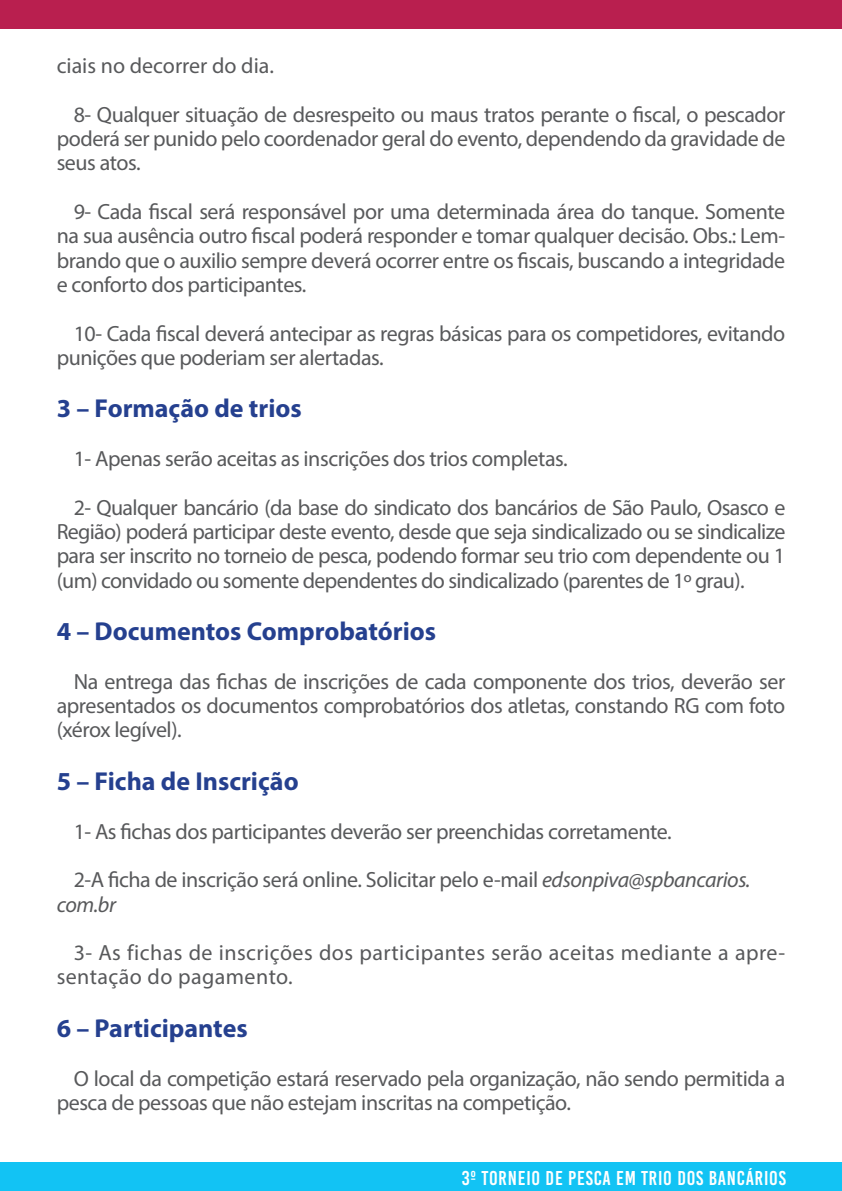
<style>
.page{position:relative;width:842px;height:1191px;background:#fff}
.page>*{position:absolute;margin:0;border:0;box-sizing:border-box;transform-origin:0 0}
.t1{font:700 26px "Myriad Pro";color:#25408f}
.t2{font:22px/24.2px "Myriad Pro";letter-spacing:-.02em;color:#58595b;text-align:justify}
.t3{font:22px/24.2px "Myriad Pro";letter-spacing:.02em;color:#58595b}
.t4{font:22px "Myriad Pro";color:#58595b}
.t5{font:20px "Bebas Kai";letter-spacing:.04em;color:#fff}
.s1{font-style:italic}
</style>
<div class="page">
<div style="left:0;top:0;width:842px;height:28px;background:#b91f4f"></div>
<div style="left:0;top:1162px;width:842px;height:29px;background:#12c3f4"></div>
<p class="t4" style="left:57px;top:52px;width:219px">ciais no decorrer do dia.</p>
<p class="t2" style="left:57px;top:102px;width:730px;text-indent:17px">8- Qualquer situação de desrespeito ou maus tratos perante o fiscal, o pescador poderá ser punido pelo coordenador geral do evento, dependendo da gravidade de seus atos.</p>
<p class="t2" style="left:57px;top:199px;width:730px;text-indent:17px">9- Cada fiscal será responsável por uma determinada área do tanque. Somente na sua ausência outro fiscal poderá responder e tomar qualquer decisão. Obs.: Lem&shy;brando que o auxilio sempre deverá ocorrer entre os fiscais, buscando a integridade e conforto dos participantes.</p>
<p class="t2" style="left:57px;top:321px;width:730px;text-indent:17px">10- Cada fiscal deverá antecipar as regras básicas para os competidores, evitando punições que poderiam ser alertadas.</p>
<p class="t1" style="left:57px;top:392px;width:247px">3 – Formação de trios</p>
<p class="t2" style="left:74px;top:446px;width:496px">1- Apenas serão aceitas as inscrições dos trios completas.</p>
<p class="t2" style="left:57px;top:495px;width:730px;text-indent:17px">2- Qualquer bancário (da base do sindicato dos bancários de São Paulo, Osasco e Região) poderá participar deste evento, desde que seja sindicalizado ou se sindicalize para ser inscrito no torneio de pesca, podendo formar seu trio com dependente ou 1 (um) convidado ou somente dependentes do sindicalizado (parentes de 1º grau).</p>
<p class="t1" style="left:57px;top:614px;width:381px">4 – Documentos Comprobatórios</p>
<p class="t2" style="left:57px;top:669px;width:730px;text-indent:17px">Na entrega das fichas de inscrições de cada componente dos trios, deverão ser apresentados os documentos comprobatórios dos atletas, constando RG com foto (xérox legível).</p>
<p class="t1" style="left:57px;top:764px;width:243px">5 – Ficha de Inscrição</p>
<p class="t2" style="left:74px;top:819px;width:599px">1- As fichas dos participantes deverão ser preenchidas corretamente.</p>
<p class="t2" style="left:57px;top:867px;width:695px;text-indent:17px">2-A ficha de inscrição será online. Solicitar pelo e-mail <span class="s1">edsonpiva@spbancarios. com.br</span></p>
<p class="t3" style="left:57px;top:940px;width:730px;text-indent:17px">3- As fichas de inscrições dos participantes serão aceitas mediante a apre&shy;sentação do pagamento.</p>
<p class="t1" style="left:57px;top:1011px;width:193px">6 – Participantes</p>
<p class="t2" style="left:57px;top:1065px;width:730px;text-indent:17px">O local da competição estará reservado pela organização, não sendo permitida a pesca de pessoas que não estejam inscritas na competição.</p>
<p class="t5" style="left:462px;top:1167px;width:326px">3º TORNEIO DE PESCA EM TRIO DOS BANCÁRIOS</p>
</div>
